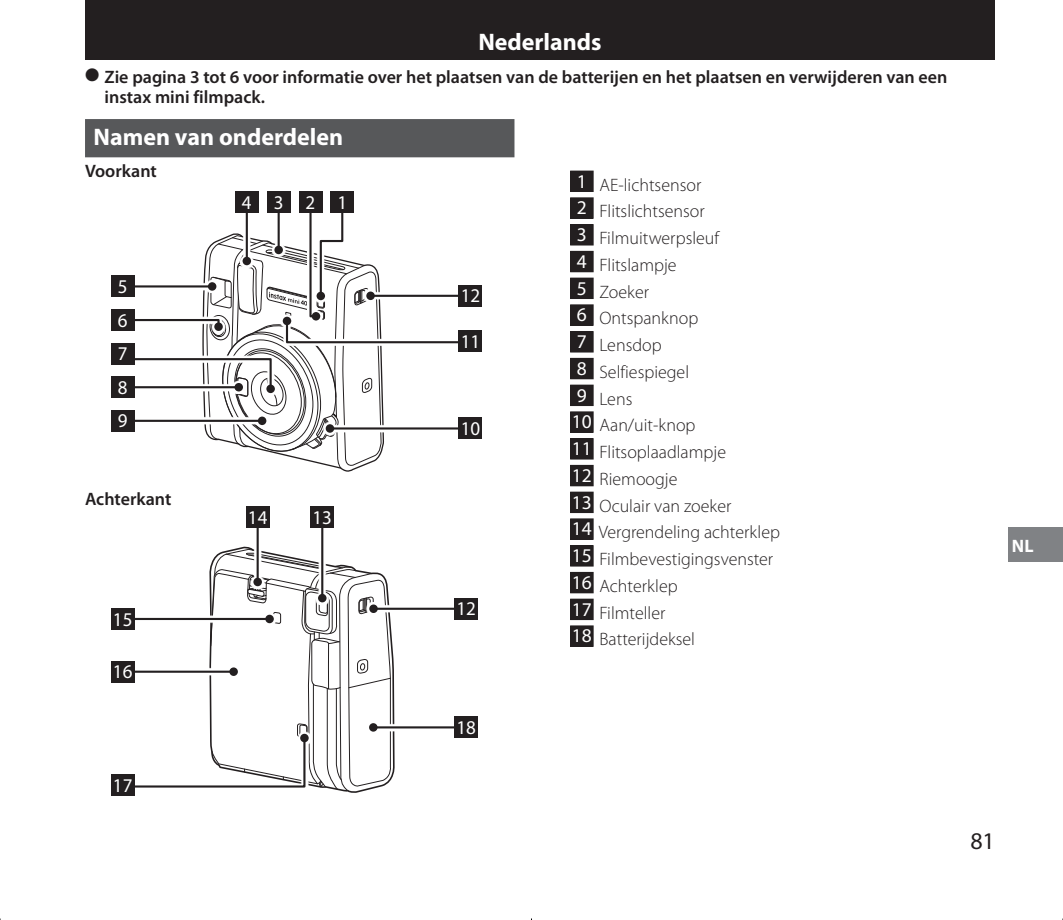
<style>
.page{position:relative;width:1063px;height:920px;background:#fff}
.page>*{position:absolute;margin:0;border:0;box-sizing:border-box;transform-origin:0 0}
.t1{font:700 24px "Myriad Pro";color:#fff}
.t2{font:24px "Myriad Pro";color:#231f20}
.t3{font:19.5px/33.6px "Myriad Pro";color:#fff}
.t4{font:300 18px/26.7px "Myriad Pro";color:#231f20}
.t5{font:600 18px/19.8px "Myriad Pro";color:#231f20}
.t6{font:700 18px "Myriad Pro";color:#fff}
</style>
<div class="page">
<div style="left:1008px;top:527px;width:55px;height:34px;background:#808285"></div>
<div style="left:85px;top:119px;width:429px;height:38px;background:#57585a"></div>
<div style="left:331px;top:192px;width:23px;height:21px;background:#231f20"></div>
<div style="left:267px;top:192px;width:23px;height:21px;background:#231f20"></div>
<div style="left:235px;top:192px;width:24px;height:21px;background:#231f20"></div>
<div style="left:111px;top:276px;width:23px;height:21px;background:#231f20"></div>
<div style="left:111px;top:309px;width:23px;height:22px;background:#231f20"></div>
<div style="left:111px;top:377px;width:23px;height:21px;background:#231f20"></div>
<div style="left:111px;top:410px;width:23px;height:21px;background:#231f20"></div>
<div style="left:459px;top:285px;width:23px;height:21px;background:#231f20"></div>
<div style="left:459px;top:418px;width:23px;height:21px;background:#231f20"></div>
<div style="left:111px;top:343px;width:23px;height:21px;background:#231f20"></div>
<div style="left:459px;top:330px;width:23px;height:22px;background:#231f20"></div>
<div style="left:307px;top:200px;width:16px;height:123px;background:#231f20"></div>
<svg style="left:122px;top:201px;width:342px;height:268px"></svg>
<div style="left:312px;top:312px;width:8px;height:9px;background:#231f20;border-radius:50%"></div>
<div style="left:299px;top:192px;width:23px;height:21px;background:#231f20"></div>
<div style="left:111px;top:608px;width:23px;height:22px;background:#231f20"></div>
<div style="left:111px;top:661px;width:23px;height:21px;background:#231f20"></div>
<hr style="left:374px;top:608px;width:84px;height:2px;background:#231f20">
<hr style="left:373px;top:726px;width:85px;height:2px;background:#231f20">
<div style="left:455px;top:598px;width:23px;height:21px;background:#231f20"></div>
<div style="left:455px;top:717px;width:23px;height:21px;background:#231f20"></div>
<hr style="left:257px;top:518px;width:2px;height:64px;background:#231f20">
<hr style="left:321px;top:518px;width:2px;height:80px;background:#231f20">
<div style="left:246px;top:507px;width:23px;height:21px;background:#231f20"></div>
<div style="left:311px;top:507px;width:23px;height:21px;background:#231f20"></div>
<svg style="left:131px;top:547px;width:260px;height:246px"></svg>
<div style="left:300px;top:734px;width:9px;height:8px;background:#231f20;border-radius:50%"></div>
<div style="left:111px;top:775px;width:23px;height:21px;background:#231f20"></div>
<div style="left:571px;top:171px;width:22px;height:20px;background:#231f20"></div>
<div style="left:570px;top:171px;width:24px;height:21px;border:1px solid #231f20"></div>
<div style="left:571px;top:198px;width:22px;height:20px;background:#231f20"></div>
<div style="left:570px;top:197px;width:24px;height:22px;border:1px solid #231f20"></div>
<div style="left:571px;top:225px;width:22px;height:20px;background:#231f20"></div>
<div style="left:570px;top:224px;width:24px;height:21px;border:1px solid #231f20"></div>
<div style="left:571px;top:251px;width:22px;height:21px;background:#231f20"></div>
<div style="left:570px;top:251px;width:24px;height:21px;border:1px solid #231f20"></div>
<div style="left:571px;top:278px;width:22px;height:20px;background:#231f20"></div>
<div style="left:570px;top:278px;width:24px;height:21px;border:1px solid #231f20"></div>
<div style="left:571px;top:305px;width:22px;height:20px;background:#231f20"></div>
<div style="left:570px;top:304px;width:24px;height:22px;border:1px solid #231f20"></div>
<div style="left:571px;top:332px;width:22px;height:20px;background:#231f20"></div>
<div style="left:570px;top:331px;width:24px;height:21px;border:1px solid #231f20"></div>
<div style="left:571px;top:358px;width:22px;height:21px;background:#231f20"></div>
<div style="left:570px;top:358px;width:24px;height:21px;border:1px solid #231f20"></div>
<div style="left:571px;top:385px;width:22px;height:21px;background:#231f20"></div>
<div style="left:570px;top:385px;width:24px;height:21px;border:1px solid #231f20"></div>
<div style="left:571px;top:412px;width:22px;height:20px;background:#231f20"></div>
<div style="left:570px;top:411px;width:24px;height:22px;border:1px solid #231f20"></div>
<div style="left:571px;top:439px;width:22px;height:20px;background:#231f20"></div>
<div style="left:570px;top:438px;width:24px;height:21px;border:1px solid #231f20"></div>
<div style="left:571px;top:465px;width:22px;height:21px;background:#231f20"></div>
<div style="left:570px;top:465px;width:24px;height:21px;border:1px solid #231f20"></div>
<div style="left:571px;top:492px;width:22px;height:21px;background:#231f20"></div>
<div style="left:570px;top:492px;width:24px;height:21px;border:1px solid #231f20"></div>
<div style="left:571px;top:519px;width:22px;height:20px;background:#231f20"></div>
<div style="left:570px;top:518px;width:24px;height:22px;border:1px solid #231f20"></div>
<div style="left:571px;top:546px;width:22px;height:20px;background:#231f20"></div>
<div style="left:570px;top:545px;width:24px;height:21px;border:1px solid #231f20"></div>
<div style="left:571px;top:572px;width:22px;height:21px;background:#231f20"></div>
<div style="left:570px;top:572px;width:24px;height:21px;border:1px solid #231f20"></div>
<div style="left:571px;top:599px;width:22px;height:21px;background:#231f20"></div>
<div style="left:570px;top:599px;width:24px;height:21px;border:1px solid #231f20"></div>
<div style="left:571px;top:626px;width:22px;height:20px;background:#231f20"></div>
<div style="left:570px;top:625px;width:24px;height:22px;border:1px solid #231f20"></div>
<div style="left:85px;top:0;width:910px;height:60px;background:#231f20"></div>
<h1 class="t1" style="left:478px;top:26px;width:125px">Nederlands</h1>
<p class="t5" style="left:105px;top:66px;width:844px;text-indent:-19px">● Zie pagina 3 tot 6 voor informatie over het plaatsen van de batterijen en het plaatsen en verwijderen van een instax mini filmpack.</p>
<h1 class="t1" style="left:94px;top:122px;width:251px">Namen van onderdelen</h1>
<p class="t5" style="left:85px;top:161px;width:73px">Voorkant</p>
<p class="t3" style="left:242px;top:185px;width:43px">4 3</p>
<p class="t3" style="left:337px;top:185px;width:11px">1</p>
<p class="t3" style="left:306px;top:185px;width:11px">2</p>
<p class="t3" style="left:118px;top:269px;width:11px">5<br>6</p>
<p class="t3" style="left:118px;top:337px;width:11px">7</p>
<p class="t3" style="left:118px;top:370px;width:11px">8<br>9</p>
<p class="t5" style="left:85px;top:488px;width:88px">Achterkant</p>
<p class="t3" style="left:113px;top:602px;width:21px">15</p>
<p class="t3" style="left:113px;top:655px;width:21px">16</p>
<p class="t3" style="left:113px;top:768px;width:21px">17</p>
<p class="t3" style="left:248px;top:500px;width:21px">14</p>
<p class="t3" style="left:313px;top:500px;width:21px">13</p>
<p class="t3" style="left:461px;top:279px;width:21px">12</p>
<p class="t3" style="left:461px;top:324px;width:21px">11</p>
<p class="t3" style="left:461px;top:411px;width:21px">10</p>
<p class="t3" style="left:456px;top:592px;width:21px">12</p>
<p class="t3" style="left:456px;top:710px;width:21px">18</p>
<p class="t4" style="left:572px;top:171px;width:210px"><sup>1</sup> AE-lichtsensor<br><sup>2</sup> Flitslichtsensor<br><sup>3</sup> Filmuitwerpsleuf<br><sup>4</sup> Flitslampje<br><sup>5</sup> Zoeker<br><sup>6</sup> Ontspanknop<br><sup>7</sup> Lensdop<br><sup>8</sup> Selfiespiegel<br><sup>9</sup> Lens<br><sup>10</sup> Aan/uit-knop<br><sup>11</sup> Flitsoplaadlampje<br><sup>12</sup> Riemoogje<br><sup>13</sup> Oculair van zoeker<br><sup>14</sup> Vergrendeling achterklep<br><sup>15</sup> Filmbevestigingsvenster<br><sup>16</sup> Achterklep<br><sup>17</sup> Filmteller<br><sup>18</sup> Batterijdeksel</p>
<p class="t6" style="left:1012px;top:534px;width:23px">NL</p>
<h1 class="t2" style="left:970px;top:826px;width:26px">81</h1>
</div>
